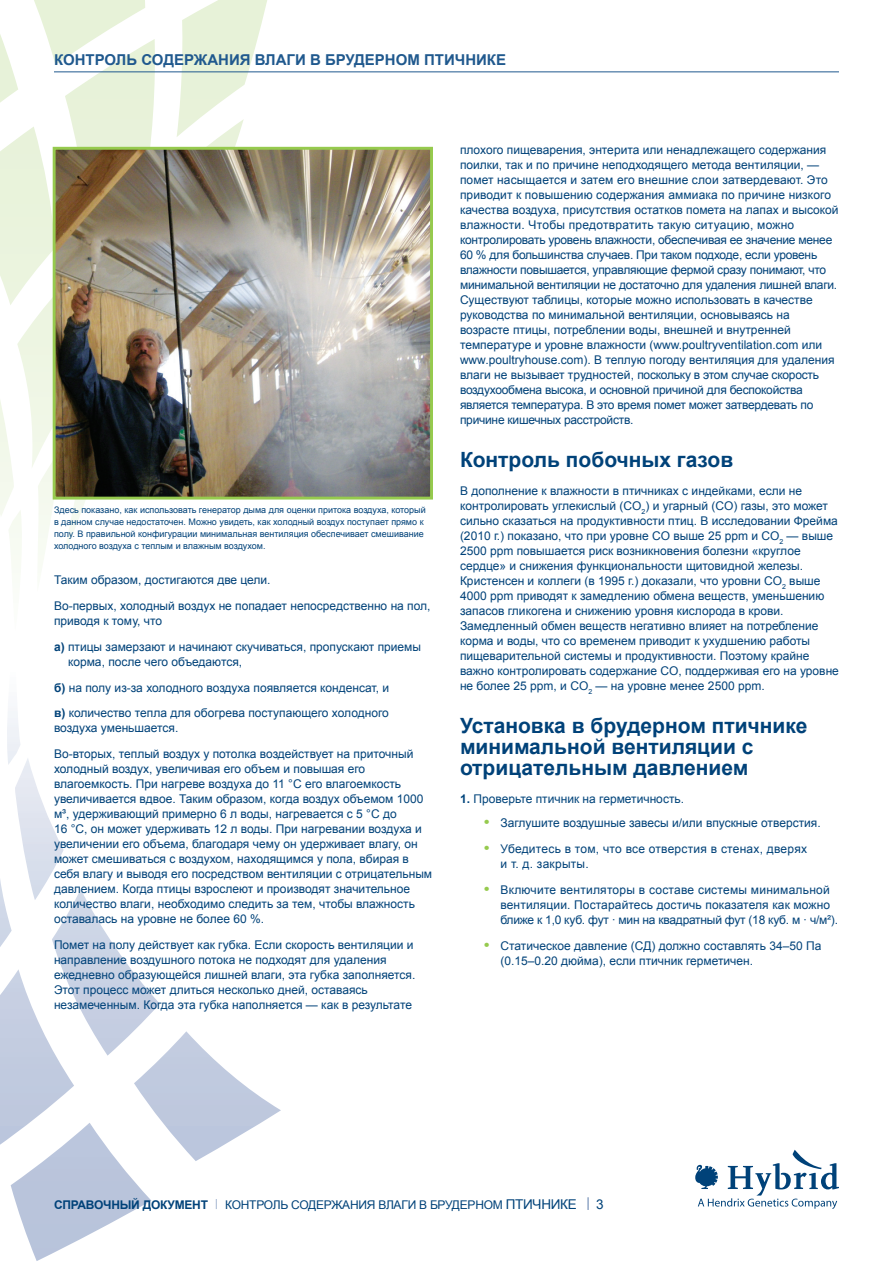
<style>
.page{position:relative;width:893px;height:1263px;background:#fff}
.page>*{position:absolute;margin:0;border:0;box-sizing:border-box;transform-origin:0 0}
.ac_header{font:700 21px/21px "Arial";color:#004279}
.t1{font:700 15px "Arial";color:#20598e}
.ab_body{font:12px/15px "Arial";color:#004279}
.ab_body-2{font:12px "Arial";letter-spacing:-.02em;color:#004279}
.ab_body-3{font:12px/15px "Arial";letter-spacing:.02em;color:#004279}
.t2{font:12px "Arial";color:#00447b}
.ad_caption{font:9px/12px "Arial";color:#004279}
.s1{font-weight:700}
.s2{font-weight:700;font-size:15px;color:#96ca4e}
.s3{font-family:"Syntax";color:#6a86b1}
.s4{font-size:13.5px}
.s5{font-size:13.5px;color:#6a86b1}
</style>
<div class="page">
<svg style="left:0;top:0;width:270px;height:568px"></svg>
<svg style="left:0;top:711px;width:281px;height:550px"></svg>
<img style="left:57px;top:151px;width:372px;height:345px">
<div style="left:53px;top:147px;width:380px;height:353px;border:3px solid #96ca4e"></div>
<svg style="left:695px;top:1150px;width:144px;height:59px"></svg>
<hr style="left:54px;top:72px;width:785px;height:1px;background:#20598e">
<p class="t1" style="left:54px;top:50px;width:454px">КОНТРОЛЬ СОДЕРЖАНИЯ ВЛАГИ В БРУДЕРНОМ ПТИЧНИКЕ</p>
<p class="ad_caption" style="left:54px;top:504px;width:373px">Здесь показано, как использовать генератор дыма для оценки притока воздуха, который в данном случае недостаточен. Можно увидеть, как холодный воздух поступает прямо к полу. В правильной конфигурации минимальная вентиляция обеспечивает смешивание холодного воздуха с теплым и влажным воздухом.</p>
<p class="ab_body" style="left:54px;top:572px;width:218px">Таким образом, достигаются две цели.</p>
<p class="ab_body" style="left:54px;top:598px;width:378px">Во-первых, холодный воздух не попадает непосредственно на пол, приводя к тому, что</p>
<p class="ab_body" style="left:68px;top:639px;width:355px;text-indent:-14px"><span class="s1">а)</span> птицы замерзают и начинают скучиваться, пропускают приемы корма, после чего объедаются,</p>
<p class="ab_body" style="left:54px;top:680px;width:337px"><span class="s1">б)</span> на полу из-за холодного воздуха появляется конденсат, и</p>
<p class="ab_body" style="left:54px;top:706px;width:336px"><span class="s1">в)</span> количество тепла для обогрева поступающего холодного воздуха уменьшается.</p>
<p class="ab_body" style="left:54px;top:746px;width:380px">Во-вторых, теплый воздух у потолка воздействует на приточный холодный воздух, увеличивая его объем и повышая его влагоемкость. При нагреве воздуха до 11 °C его влагоемкость увеличивается вдвое. Таким образом, когда воздух объемом 1000 м³, удерживающий примерно 6 л воды, нагревается с 5 °C до<br>16 °C, он может удерживать 12 л воды. При нагревании воздуха и увеличении его объема, благодаря чему он удерживает влагу, он может смешиваться с воздухом, находящимся у пола, вбирая в себя влагу и выводя его посредством вентиляции с отрицательным давлением. Когда птицы взрослеют и производят значительное количество влаги, необходимо следить за тем, чтобы влажность оставалась на уровне не более 60 %.</p>
<p class="ab_body" style="left:54px;top:937px;width:363px">Помет на полу действует как губка. Если скорость вентиляции и направление воздушного потока не подходят для удаления ежедневно образующейся лишней влаги, эта губка заполняется.<br>Этот процесс может длиться несколько дней, оставаясь незамеченным. Когда эта губка наполняется — как в результате</p>
<p class="ab_body" style="left:460px;top:143px;width:380px">плохого пищеварения, энтерита или ненадлежащего содержания поилки, так и по причине неподходящего метода вентиляции, — помет насыщается и затем его внешние слои затвердевают. Это приводит к повышению содержания аммиака по причине низкого качества воздуха, присутствия остатков помета на лапах и высокой влажности. Чтобы предотвратить такую ситуацию, можно контролировать уровень влажности, обеспечивая ее значение менее 60 % для большинства случаев. При таком подходе, если уровень влажности повышается, управляющие фермой сразу понимают, что минимальной вентиляции не достаточно для удаления лишней влаги.<br>Существуют таблицы, которые можно использовать в качестве руководства по минимальной вентиляции, основываясь на возрасте птицы, потреблении воды, внешней и внутренней температуре и уровне влажности (www.poultryventilation.com или www.poultryhouse.com). В теплую погоду вентиляция для удаления влаги не вызывает трудностей, поскольку в этом случае скорость воздухообмена высока, и основной причиной для беспокойства является температура. В это время помет может затвердевать по причине кишечных расстройств.</p>
<p class="ac_header" style="left:460px;top:450px;width:275px">Контроль побочных газов</p>
<p class="ab_body" style="left:460px;top:484px;width:380px">В дополнение к влажности в птичниках с индейками, если не контролировать углекислый (CO<sub>2</sub>) и угарный (CO) газы, это может сильно сказаться на продуктивности птиц. В исследовании Фрейма (2010 г.) показано, что при уровне CO выше 25 ppm и CO<sub>2</sub> — выше 2500 ppm повышается риск возникновения болезни «круглое сердце» и снижения функциональности щитовидной железы.<br>Кристенсен и коллеги (в 1995 г.) доказали, что уровни CO<sub>2</sub> выше 4000 ppm приводят к замедлению обмена веществ, уменьшению запасов гликогена и снижению уровня кислорода в крови.<br>Замедленный обмен веществ негативно влияет на потребление корма и воды, что со временем приводит к ухудшению работы пищеварительной системы и продуктивности. Поэтому крайне важно контролировать содержание CO, поддерживая его на уровне не более 25 ppm, и CO<sub>2</sub> — на уровне менее 2500 ppm.</p>
<p class="ac_header" style="left:460px;top:716px;width:349px">Установка в брудерном птичнике минимальной вентиляции с отрицательным давлением</p>
<p class="t2" style="left:460px;top:791px;width:226px"><span class="s1">1.</span> Проверьте птичник на герметичность.</p>
<p class="ab_body" style="left:484px;top:816px;width:338px"><span class="s2">•</span> Заглушите воздушные завесы и/или впускные отверстия.</p>
<p class="ab_body-3" style="left:500px;top:842px;width:308px;text-indent:-16px"><span class="s2">•</span> Убедитесь в том, что все отверстия в стенах, дверях и т. д. закрыты.</p>
<p class="ab_body" style="left:500px;top:882px;width:339px;text-indent:-16px"><span class="s2">•</span> Включите вентиляторы в составе системы минимальной вентиляции. Постарайтесь достичь показателя как можно ближе к 1,0 куб. фут · мин на квадратный фут (18 куб. м · ч/м²).</p>
<p class="ab_body" style="left:500px;top:938px;width:322px;text-indent:-16px"><span class="s2">•</span> Статическое давление (СД) должно составлять 34–50 Па (0.15–0.20 дюйма), если птичник герметичен.</p>
<p class="ab_body-2" style="left:54px;top:1197px;width:551px"><span class="s1">СПРАВОЧНЫЙ ДОКУМЕНТ</span> <span class="s3">|</span> КОНТРОЛЬ СОДЕРЖАНИЯ ВЛАГИ В БРУДЕРНОМ <span class="s4">ПТИЧНИКЕ</span> <span class="s5">|</span> <span class="s4">3</span></p>
</div>
